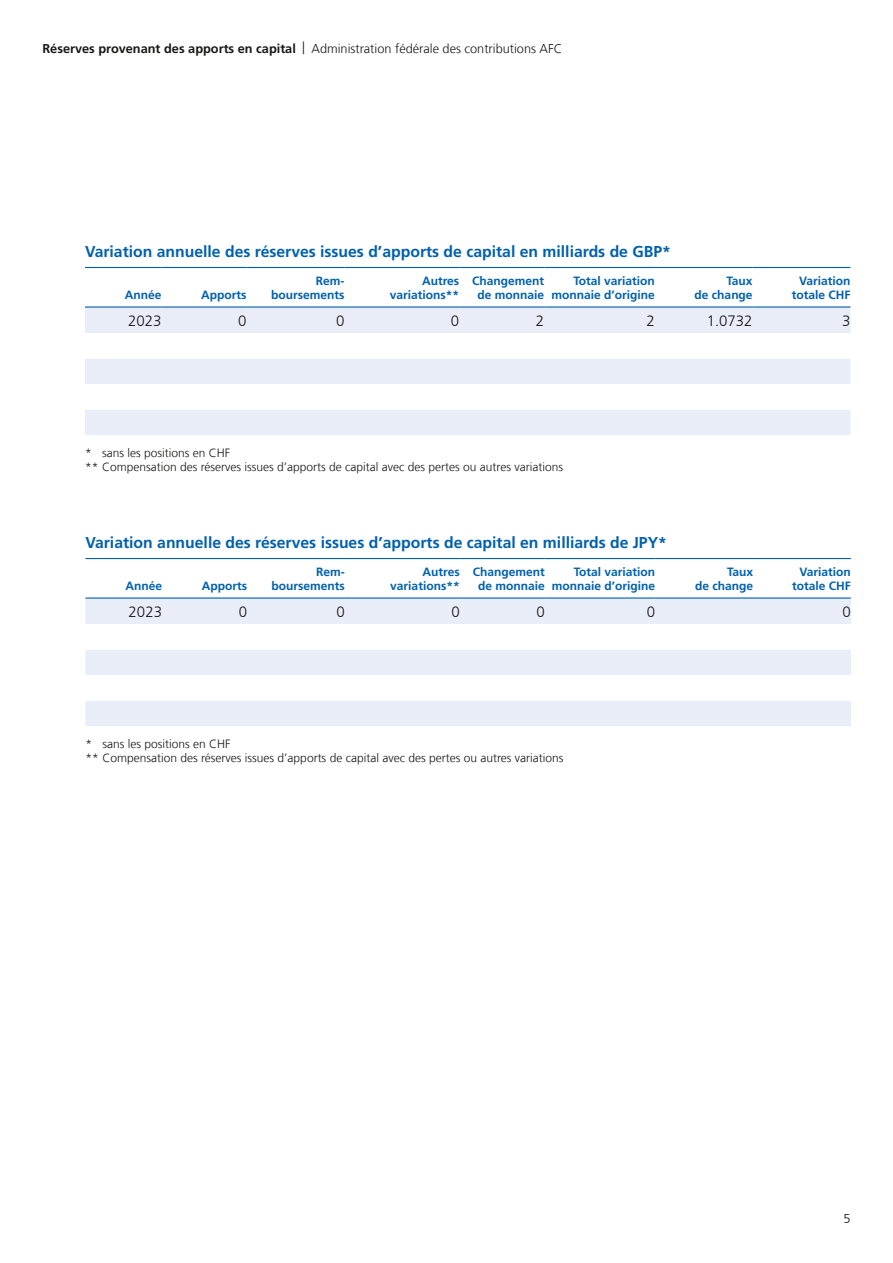
<style>
.page{position:relative;width:893px;height:1263px;background:#fff}
.page>*{position:absolute;margin:0;border:0;box-sizing:border-box;transform-origin:0 0}
.Überschriften_Überschrift_2{font:700 15.75px "Frutiger LT Com";color:#0060ad}
.Tabelle_Rechts{font:300 15px "Frutiger LT Com";color:#181716}
.t1{font:300 12.75px "Frutiger LT Com";color:#181716}
.Tabelle_Bold-Blau-Rechts_Tabellenkopf{font:700 12px/13.5px "Frutiger LT Com";color:#0060ad;text-align:right}
.Tabelle_Fussnote{font:300 12px "Frutiger LT Com";color:#181716}
.s1{font-weight:700}
</style>
<div class="page">
<div style="left:85px;top:308px;width:765px;height:127px;background:#e9edf8"></div>
<svg style="left:85px;top:333px;width:765px;height:77px"></svg>
<hr style="left:85px;top:267px;width:77px;height:1px;background:#0060ad">
<hr style="left:162px;top:267px;width:85px;height:1px;background:#0060ad">
<hr style="left:247px;top:267px;width:97px;height:1px;background:#0060ad">
<hr style="left:344px;top:267px;width:115px;height:1px;background:#0060ad">
<hr style="left:459px;top:267px;width:85px;height:1px;background:#0060ad">
<hr style="left:544px;top:267px;width:111px;height:1px;background:#0060ad">
<hr style="left:655px;top:267px;width:98px;height:1px;background:#0060ad">
<hr style="left:753px;top:267px;width:97px;height:1px;background:#0060ad">
<hr style="left:85px;top:306px;width:77px;height:2px;background:#0060ad">
<hr style="left:162px;top:306px;width:85px;height:2px;background:#0060ad">
<hr style="left:247px;top:306px;width:97px;height:2px;background:#0060ad">
<hr style="left:344px;top:306px;width:115px;height:2px;background:#0060ad">
<hr style="left:459px;top:306px;width:85px;height:2px;background:#0060ad">
<hr style="left:544px;top:306px;width:111px;height:2px;background:#0060ad">
<hr style="left:655px;top:306px;width:98px;height:2px;background:#0060ad">
<hr style="left:753px;top:306px;width:97px;height:2px;background:#0060ad">
<div style="left:85px;top:599px;width:766px;height:127px;background:#e9edf8"></div>
<svg style="left:85px;top:624px;width:766px;height:77px"></svg>
<hr style="left:85px;top:558px;width:77px;height:1px;background:#0060ad">
<hr style="left:162px;top:558px;width:85px;height:1px;background:#0060ad">
<hr style="left:247px;top:558px;width:98px;height:1px;background:#0060ad">
<hr style="left:345px;top:558px;width:115px;height:1px;background:#0060ad">
<hr style="left:460px;top:558px;width:85px;height:1px;background:#0060ad">
<hr style="left:545px;top:558px;width:110px;height:1px;background:#0060ad">
<hr style="left:655px;top:558px;width:98px;height:1px;background:#0060ad">
<hr style="left:753px;top:558px;width:98px;height:1px;background:#0060ad">
<hr style="left:85px;top:597px;width:77px;height:2px;background:#0060ad">
<hr style="left:162px;top:597px;width:85px;height:2px;background:#0060ad">
<hr style="left:247px;top:597px;width:98px;height:2px;background:#0060ad">
<hr style="left:345px;top:597px;width:115px;height:2px;background:#0060ad">
<hr style="left:460px;top:597px;width:85px;height:2px;background:#0060ad">
<hr style="left:545px;top:597px;width:110px;height:2px;background:#0060ad">
<hr style="left:655px;top:597px;width:98px;height:2px;background:#0060ad">
<hr style="left:753px;top:597px;width:98px;height:2px;background:#0060ad">
<p class="t1" style="left:43px;top:41px;width:521px"><span class="s1">Réserves provenant des apports en capital</span> | Administration fédérale des contributions AFC</p>
<h2 class="Überschriften_Überschrift_2" style="left:85px;top:242px;width:587px">Variation annuelle des réserves issues d’apports de capital en milliards de GBP*</h2>
<p class="Tabelle_Bold-Blau-Rechts_Tabellenkopf" style="left:125px;top:288px;width:38px">Année</p>
<p class="Tabelle_Bold-Blau-Rechts_Tabellenkopf" style="left:201px;top:288px;width:47px">Apports</p>
<p class="Tabelle_Bold-Blau-Rechts_Tabellenkopf" style="left:271px;top:274px;width:75px">Rem&shy;boursements</p>
<p class="Tabelle_Bold-Blau-Rechts_Tabellenkopf" style="left:390px;top:274px;width:71px">Autres variations**</p>
<p class="Tabelle_Bold-Blau-Rechts_Tabellenkopf" style="left:472px;top:274px;width:74px;text-align:center">Changement de monnaie</p>
<p class="Tabelle_Bold-Blau-Rechts_Tabellenkopf" style="left:551px;top:274px;width:105px">Total variation monnaie d’origine</p>
<p class="Tabelle_Bold-Blau-Rechts_Tabellenkopf" style="left:695px;top:274px;width:60px">Taux<br>de change</p>
<p class="Tabelle_Bold-Blau-Rechts_Tabellenkopf" style="left:792px;top:274px;width:60px">Variation totale CHF</p>
<p class="Tabelle_Rechts" style="left:128px;top:312px;width:35px">2023</p>
<p class="Tabelle_Rechts" style="left:238px;top:312px;width:10px">0</p>
<p class="Tabelle_Rechts" style="left:336px;top:312px;width:10px">0</p>
<p class="Tabelle_Rechts" style="left:451px;top:312px;width:10px">0</p>
<p class="Tabelle_Rechts" style="left:536px;top:312px;width:10px">2</p>
<p class="Tabelle_Rechts" style="left:646px;top:312px;width:10px">2</p>
<p class="Tabelle_Rechts" style="left:707px;top:312px;width:47px">1.0732</p>
<p class="Tabelle_Rechts" style="left:842px;top:312px;width:10px">3</p>
<p class="Tabelle_Fussnote" style="left:85px;top:446px;width:147px">* sans les positions en CHF</p>
<p class="Tabelle_Fussnote" style="left:85px;top:460px;width:479px">** Compensation des réserves issues d’apports de capital avec des pertes ou autres variations</p>
<h2 class="Überschriften_Überschrift_2" style="left:85px;top:533px;width:583px">Variation annuelle des réserves issues d’apports de capital en milliards de JPY*</h2>
<p class="Tabelle_Bold-Blau-Rechts_Tabellenkopf" style="left:125px;top:579px;width:38px">Année</p>
<p class="Tabelle_Bold-Blau-Rechts_Tabellenkopf" style="left:202px;top:579px;width:47px">Apports</p>
<p class="Tabelle_Bold-Blau-Rechts_Tabellenkopf" style="left:272px;top:565px;width:75px">Rem&shy;boursements</p>
<p class="Tabelle_Bold-Blau-Rechts_Tabellenkopf" style="left:390px;top:565px;width:71px">Autres variations**</p>
<p class="Tabelle_Bold-Blau-Rechts_Tabellenkopf" style="left:473px;top:565px;width:74px;text-align:center">Changement de monnaie</p>
<p class="Tabelle_Bold-Blau-Rechts_Tabellenkopf" style="left:552px;top:565px;width:105px">Total variation monnaie d’origine</p>
<p class="Tabelle_Bold-Blau-Rechts_Tabellenkopf" style="left:695px;top:565px;width:60px">Taux<br>de change</p>
<p class="Tabelle_Bold-Blau-Rechts_Tabellenkopf" style="left:792px;top:565px;width:60px">Variation totale CHF</p>
<p class="Tabelle_Rechts" style="left:129px;top:603px;width:35px">2023</p>
<p class="Tabelle_Rechts" style="left:239px;top:603px;width:10px">0</p>
<p class="Tabelle_Rechts" style="left:336px;top:603px;width:10px">0</p>
<p class="Tabelle_Rechts" style="left:451px;top:603px;width:10px">0</p>
<p class="Tabelle_Rechts" style="left:536px;top:603px;width:10px">0</p>
<p class="Tabelle_Rechts" style="left:647px;top:603px;width:10px">0</p>
<p class="Tabelle_Rechts" style="left:842px;top:603px;width:10px">0</p>
<p class="Tabelle_Fussnote" style="left:85px;top:737px;width:147px">* sans les positions en CHF</p>
<p class="Tabelle_Fussnote" style="left:85px;top:751px;width:479px">** Compensation des réserves issues d’apports de capital avec des pertes ou autres variations</p>
<p class="t1" style="left:843px;top:1211px;width:9px">5</p>
</div>
